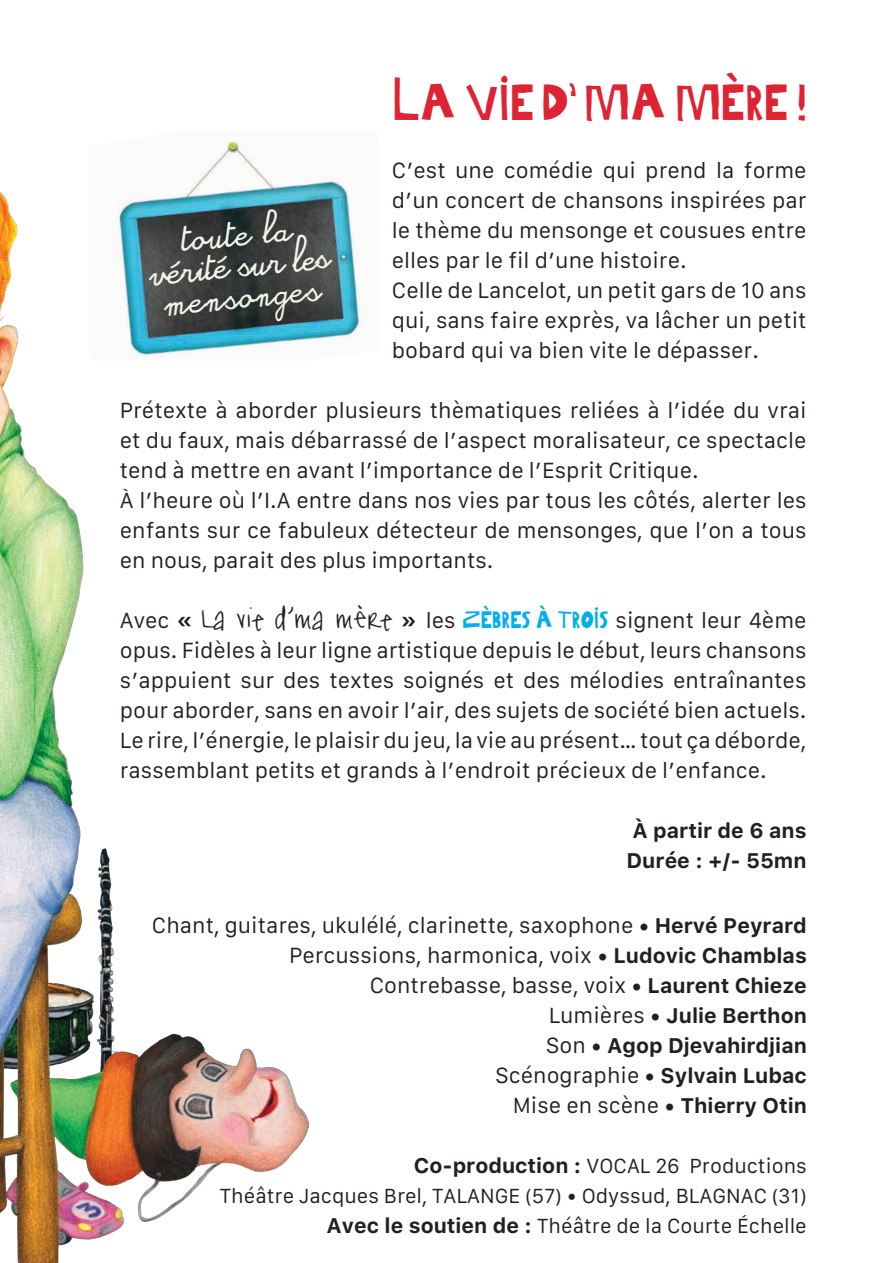
<style>
.page{position:relative;width:893px;height:1263px;background:#fff}
.page>*{position:absolute;margin:0;border:0;box-sizing:border-box;transform-origin:0 0}
.t1{font:44.7px "Gabi Sans Irregular";color:#de2333}
.t2{font:24.6px/31.2px "Alamain";color:#f1f7e8;text-align:center;scale:1.05 1}
.t3{font:21px/30px "Galvji";color:#231f20;text-align:justify}
.t4{font:700 21px "Galvji";color:#231f20}
.t5{font:19.5px "Galvji";color:#231f20}
.s1{font-size:53.7px}
.s2{font-weight:700;font-size:23.25px}
.s3{font-family:"Heather Shibahn";font-size:23.25px}
.s4{font-family:"Gabi Sans Irregular";color:#00aeef}
.s5{font-size:22.2px}
.s6{font-weight:700}
.s7{font-weight:400}
.s8{font-weight:700;font-size:21px}
</style>
<div class="page">
<img style="left:0;top:192px;width:309px;height:1071px">
<img style="left:89px;top:141px;width:274px;height:219px">
<p class="t1" style="left:393px;top:71px;width:415px"><span class="s1">L</span>A VIE D’ MA MÈRE !</p>
<p class="t3" style="left:392px;top:156px;width:416px">C’est une comédie qui prend la forme d’un concert de chansons inspirées par le thème du mensonge et cousues entre elles par le fil d’une histoire.</p>
<p class="t3" style="left:392px;top:276px;width:416px">Celle de Lancelot, un petit gars de 10 ans qui, sans faire exprès, va lâcher un petit bobard qui va bien vite le dépasser.</p>
<p class="t3" style="left:120px;top:396px;width:688px">Prétexte à aborder plusieurs thèmatiques reliées à l’idée du vrai et du faux, mais débarrassé de l’aspect moralisateur, ce spectacle tend à mettre en avant l’importance de l’Esprit Critique.</p>
<p class="t3" style="left:120px;top:486px;width:688px">À l’heure où l’I.A entre dans nos vies par tous les côtés, alerter les enfants sur ce fabuleux détecteur de mensonges, que l’on a tous en nous, parait des plus importants.</p>
<p class="t3" style="left:120px;top:606px;width:688px">Avec <span class="s2">«</span> <span class="s3">LA VIE D’MA MÈRE</span> <span class="s2">»</span> les <span class="s4">ZÈBRES À TROIS</span> signent leur 4ème opus. Fidèles à leur ligne artistique depuis le début, leurs chansons s’appuient sur des textes soignés et des mélodies entraînantes pour aborder, sans en avoir l’air, des sujets de société bien actuels.<br>Le rire, l’énergie, le plaisir du jeu, la vie au présent… tout ça déborde, rassemblant petits et grands à l’endroit précieux de l’enfance.</p>
<p class="t4" style="left:632px;top:818px;width:176px">À partir de 6 ans</p>
<p class="t4" style="left:627px;top:848px;width:181px">Durée : +/- 55mn</p>
<p class="t2" style="left:145px;top:231px;width:174px;rotate:-6deg">toute <span class="s5">la </span>vérité sur les mensonges</p>
<p class="t3" style="left:152px;top:911px;width:656px">Chant, guitares, ukulélé, clarinette, saxophone <span class="s6">• Hervé Peyrard</span></p>
<p class="t3" style="left:289px;top:941px;width:519px">Percussions, harmonica, voix <span class="s6">• Ludovic Chamblas</span></p>
<p class="t3" style="left:370px;top:971px;width:439px">Contrebasse, basse, voix <span class="s6">• Laurent Chieze</span></p>
<p class="t4" style="left:549px;top:1003px;width:260px"><span class="s7">Lumières</span> • Julie Berthon</p>
<p class="t4" style="left:546px;top:1033px;width:262px"><span class="s7">Son</span> • Agop Djevahirdjian</p>
<p class="t4" style="left:495px;top:1063px;width:313px"><span class="s7">Scénographie</span> • Sylvain Lubac</p>
<p class="t4" style="left:513px;top:1093px;width:296px"><span class="s7">Mise en scène</span> • Thierry Otin</p>
<p class="t5" style="left:414px;top:1155px;width:394px"><span class="s8">Co-production :</span> VOCAL 26 Productions</p>
<p class="t5" style="left:220px;top:1185px;width:588px">Théâtre Jacques Brel, TALANGE (57) • Odyssud, BLAGNAC (31)</p>
<p class="t5" style="left:327px;top:1215px;width:482px"><span class="s8">Avec le soutien de :</span> Théâtre de la Courte Échelle</p>
</div>
